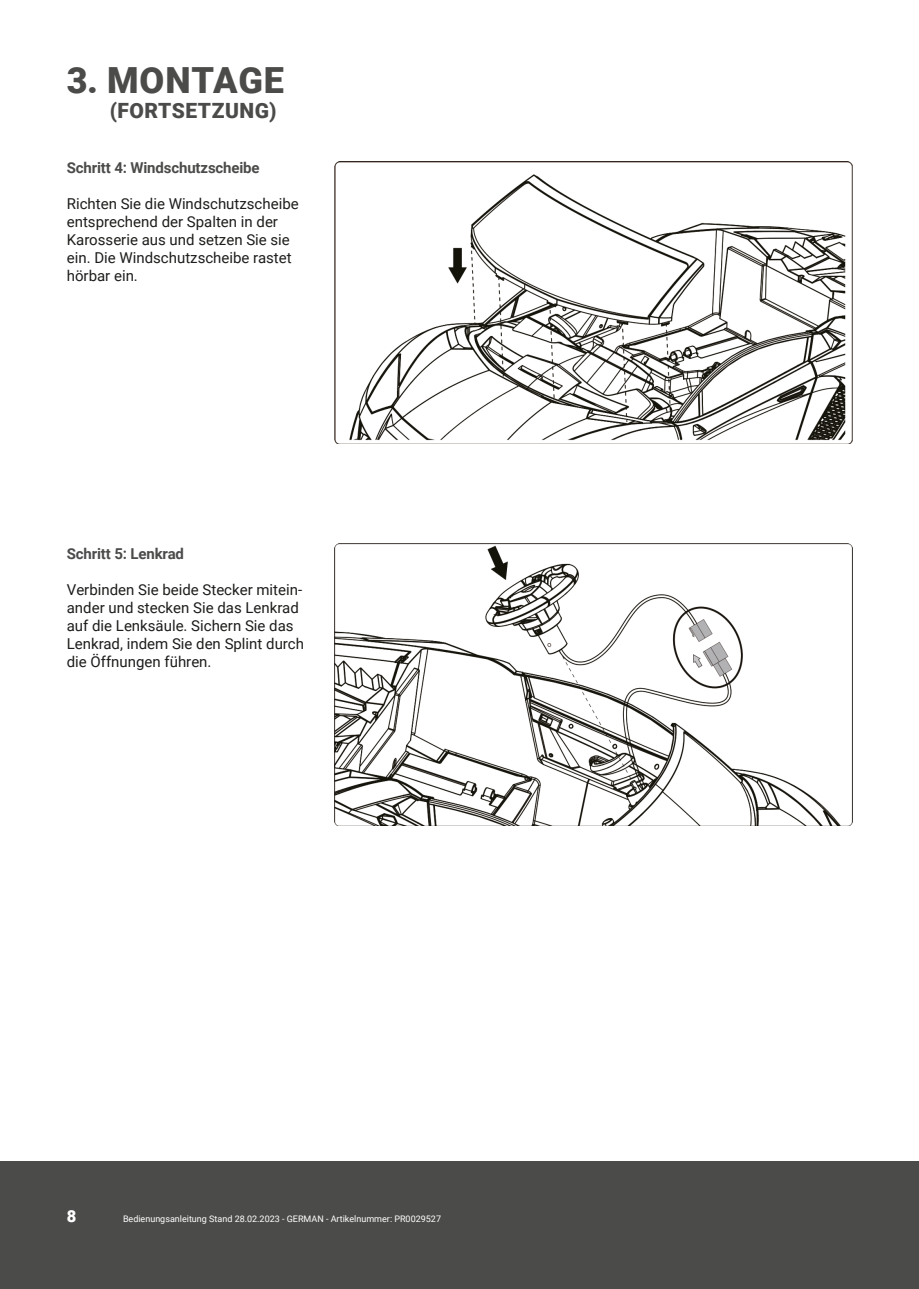
<style>
.page{position:relative;width:919px;height:1289px;background:#fff}
.page>*{position:absolute;margin:0;border:0;box-sizing:border-box;transform-origin:0 0}
.t1{font:900 36px "Roboto";letter-spacing:.025em;color:#4b4b4a}
.t2{font:900 21px "Roboto";letter-spacing:.025em;color:#4b4b4a}
.t3{font:900 16.5px "Roboto";color:#fff}
.t4{font:15px/18px "Roboto";color:#1d1d1b}
.t5{font:700 15px "Roboto";letter-spacing:-.01em;color:#4b4b4a}
.t6{font:9px "Roboto";color:#fff}
</style>
<div class="page">
<div style="left:0;top:1161px;width:918px;height:127px;background:#4b4b4a"></div>
<img style="left:334px;top:162px;width:518px;height:282px">
<img style="left:334px;top:543px;width:518px;height:282px">
<h1 class="t1" style="left:67px;top:54px;width:219px">3. MONTAGE</h1>
<h2 class="t2" style="left:110px;top:96px;width:168px">(FORTSETZUNG)</h2>
<p class="t5" style="left:67px;top:157px;width:194px">Schritt 4: Windschutzscheibe</p>
<p class="t4" style="left:67px;top:194px;width:233px">Richten Sie die Windschutzscheibe entsprechend der Spalten in der<br>Karosserie aus und setzen Sie sie ein. Die Windschutzscheibe rastet hörbar ein.</p>
<p class="t5" style="left:67px;top:543px;width:119px">Schritt 5: Lenkrad</p>
<p class="t4" style="left:67px;top:580px;width:238px">Verbinden Sie beide Stecker mitein&shy;ander und stecken Sie das Lenkrad auf die Lenksäule. Sichern Sie das<br>Lenkrad, indem Sie den Splint durch die Öffnungen führen.</p>
<p class="t3" style="left:67px;top:1204px;width:11px">8</p>
<p class="t6" style="left:123px;top:1212px;width:319px">Bedienungsanleitung Stand 28.02.2023 - GERMAN - Artikelnummer: PR0029527</p>
</div>
